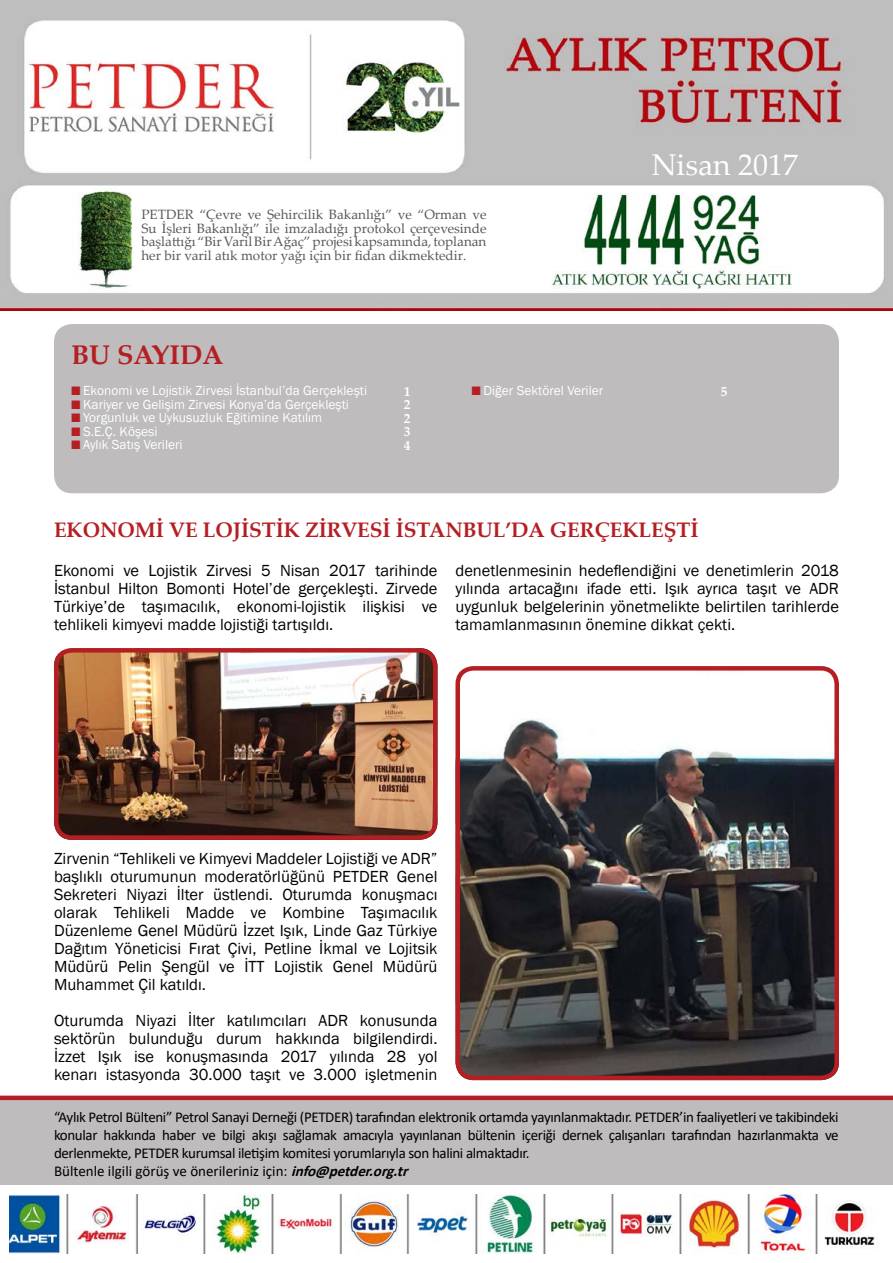
<style>
.page{position:relative;width:893px;height:1263px;background:#fff}
.page>*{position:absolute;margin:0;border:0;box-sizing:border-box;transform-origin:0 0}
.t1{font:30px "Palatino Linotype";color:#fff}
.t2{font:700 27px "Palatino Linotype";color:#b51f24}
.t3{font:700 21px "Palatino Linotype";letter-spacing:-.005em;color:#b51f24}
.t4{font:16.5px/18px "Franklin Gothic";color:#000;text-align:justify}
.t5{font:15px/18px "Calibri";letter-spacing:-.025em;color:#000}
.t6{font:13.5px/13.5px "Palatino Linotype";color:#58595b;text-align:justify}
.t7{font:13.5px "Franklin Gothic";color:#fff}
.t8{font:700 13.5px/13.5px "Palatino Linotype";color:#fff;text-align:justify}
.s1{font-size:18px;color:#b51f24}
.s2{font-weight:700;font-style:italic}
</style>
<div class="page">
<div style="left:1px;top:1099px;width:891px;height:163px;background:#bebcbd"></div>
<img style="left:0;top:1px;width:893px;height:309px">
<div style="left:0;top:1095px;width:893px;height:5px;background:#b51f24"></div>
<div style="left:54px;top:324px;width:785px;height:169px;background:#bebcbd;border-radius:18px"></div>
<div style="left:0;top:1186px;width:893px;height:77px;background:#fff"></div>
<img style="left:9px;top:1195px;width:866px;height:58px">
<img style="left:59px;top:648px;width:378px;height:187px">
<div style="left:54px;top:648px;width:383px;height:192px;border:4px solid #b51f24;border-radius:16px"></div>
<img style="left:460px;top:671px;width:379px;height:409px">
<div style="left:455px;top:666px;width:384px;height:414px;border:4px solid #b51f24;border-radius:16px"></div>
<p class="t6" style="left:141px;top:207px;width:347px">PETDER “Çevre ve Şehircilik Bakanlığı” ve “Orman ve Su İşleri Bakanlığı” ile imzaladığı protokol çerçevesinde başlattığı “Bir Varil Bir Ağaç” projesi kapsamında, toplanan her bir varil atık motor yağı için bir fidan dikmektedir.</p>
<h1 class="t1" style="left:652px;top:143px;width:148px">Nisan 2017</h1>
<h2 class="t2" style="left:71px;top:336px;width:154px">BU SAYIDA</h2>
<p class="t7" style="left:70px;top:382px;width:298px"><span class="s1">■</span>Ekonomi ve Lojistik Zirvesi İstanbul’da Gerçekleşti</p>
<p class="t7" style="left:70px;top:396px;width:280px"><span class="s1">■</span>Kariyer ve Gelişim Zirvesi Konya’da Gerçekleşti</p>
<p class="t7" style="left:70px;top:409px;width:253px"><span class="s1">■</span>Yorgunluk ve Uykusuzluk Eğitimine Katılım</p>
<p class="t7" style="left:70px;top:423px;width:89px"><span class="s1">■</span>S.E.Ç. Köşesi</p>
<p class="t7" style="left:70px;top:436px;width:114px"><span class="s1">■</span>Aylık Satış Verileri</p>
<p class="t8" style="left:404px;top:384px;width:8px">1<br>2<br>2<br>3<br>4</p>
<p class="t7" style="left:471px;top:382px;width:134px"><span class="s1">■</span>Diğer Sektörel Veriler</p>
<p class="t8" style="left:721px;top:384px;width:8px">5</p>
<p class="t3" style="left:54px;top:515px;width:646px">EKONOMİ VE LOJİSTİK ZİRVESİ İSTANBUL’DA GERÇEKLEŞTİ</p>
<p class="t4" style="left:54px;top:562px;width:385px">Ekonomi ve Lojistik Zirvesi 5 Nisan 2017 tarihinde İstanbul Hilton Bomonti Hotel’de gerçekleşti. Zirvede Türkiye’de taşımacılık, ekonomi-lojistik ilişkisi ve tehlikeli kimyevi madde lojistiği tartışıldı.</p>
<p class="t4" style="left:455px;top:562px;width:385px">denetlenmesinin hedeflendiğini ve denetimlerin 2018 yılında artacağını ifade etti. Işık ayrıca taşıt ve ADR uygunluk belgelerinin yönetmelikte belirtilen tarihlerde tamamlanmasının önemine dikkat çekti.</p>
<p class="t4" style="left:54px;top:850px;width:385px">Zirvenin “Tehlikeli ve Kimyevi Maddeler Lojistiği ve ADR” başlıklı oturumunun moderatörlüğünü PETDER Genel Sekreteri Niyazi İlter üstlendi. Oturumda konuşmacı olarak Tehlikeli Madde ve Kombine Taşımacılık Düzenleme Genel Müdürü İzzet Işık, Linde Gaz Türkiye Dağıtım Yöneticisi Fırat Çivi, Petline İkmal ve Lojitsik Müdürü Pelin Şengül ve İTT Lojistik Genel Müdürü Muhammet Çil katıldı.</p>
<p class="t4" style="left:54px;top:1012px;width:385px">Oturumda Niyazi İlter katılımcıları ADR konusunda sektörün bulunduğu durum hakkında bilgilendirdi.<br>İzzet Işık ise konuşmasında 2017 yılında 28 yol kenarı istasyonda 30.000 taşıt ve 3.000 işletmenin</p>
<p class="t5" style="left:54px;top:1107px;width:786px">“Aylık Petrol Bülteni” Petrol Sanayi Derneği (PETDER) tarafından elektronik ortamda yayınlanmaktadır. PETDER’in faaliyetleri ve takibindeki konular hakkında haber ve bilgi akışı sağlamak amacıyla yayınlanan bültenin içeriği dernek çalışanları tarafından hazırlanmakta ve derlenmekte, PETDER kurumsal iletişim komitesi yorumlarıyla son halini almaktadır.<br>Bültenle ilgili görüş ve önerileriniz için: <span class="s2">info@petder.org.tr</span></p>
</div>
